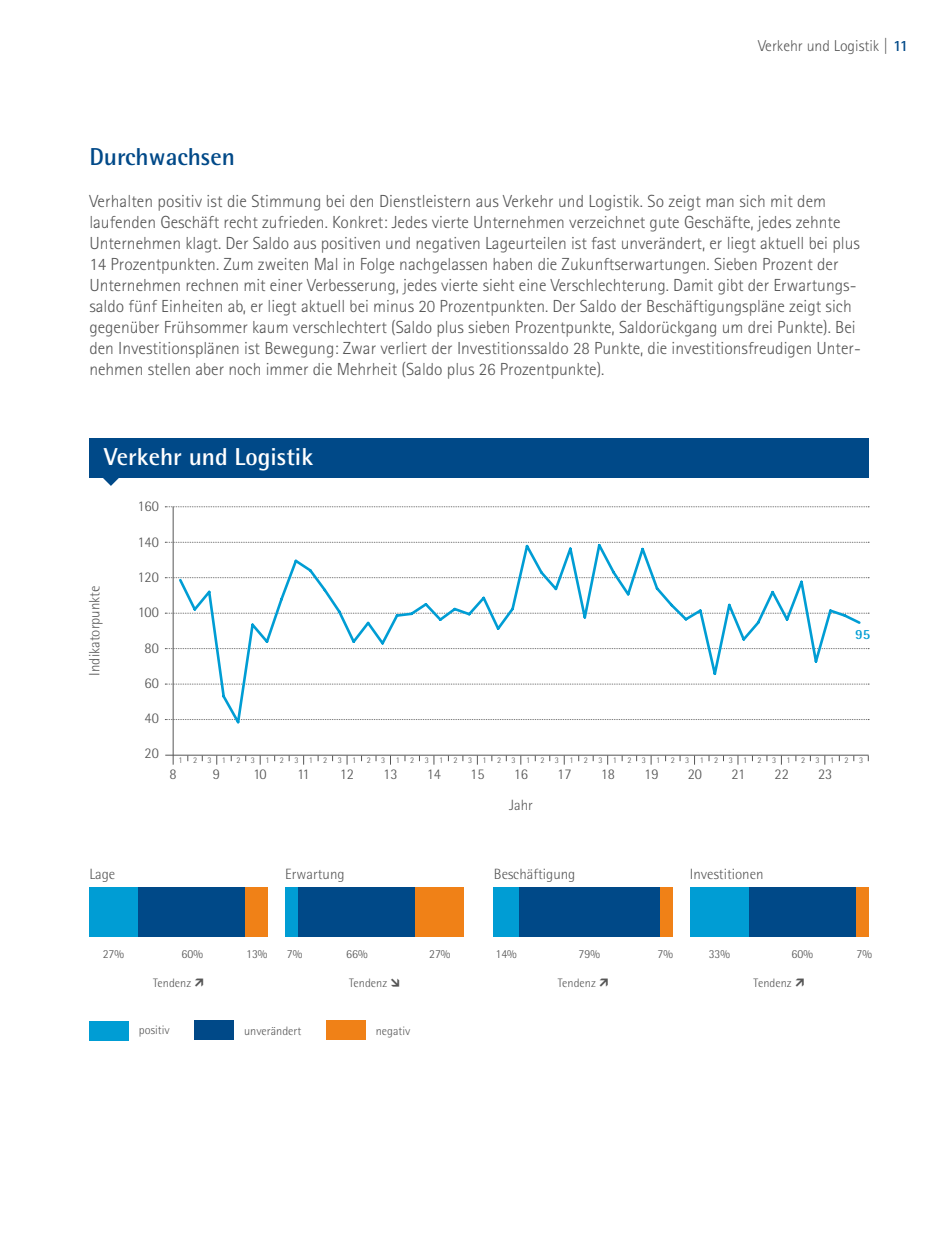
<style>
.page{position:relative;width:943px;height:1241px;background:#fff}
.page>*{position:absolute;margin:0;border:0;box-sizing:border-box;transform-origin:0 0}
.t1{font:700 24.5px "Agfa Rotis Semisans";color:#fff}
.t2{font:700 24.5px "Agfa Rotis Semisans";color:#004988}
.t3{font:300 17.5px/21px "Agfa Rotis Sans Serif";color:#565656}
.t4{font:300 15.75px "Agfa Rotis Sans Serif";color:#565656}
.t5{font:300 14.88px "Agfa Rotis Semisans";color:#565656}
.t6{font:700 14px "Agfa Rotis Semisans";color:#009dd4}
.t7{font:300 12.25px "Agfa Rotis Semisans";color:#565656}
.t8{font:300 8.75px "Agfa Rotis Semisans";letter-spacing:1.21em;color:#565656}
.s1{font-weight:700;color:#004988}
</style>
<div class="page">
<div style="left:89px;top:1020px;width:40px;height:20px;background:#009dd4"></div>
<div style="left:194px;top:1020px;width:40px;height:20px;background:#004988"></div>
<div style="left:326px;top:1020px;width:40px;height:20px;background:#f08117"></div>
<div style="left:245px;top:886px;width:23px;height:50px;background:#f08117"></div>
<div style="left:138px;top:886px;width:107px;height:50px;background:#004988"></div>
<div style="left:89px;top:886px;width:49px;height:50px;background:#009dd4"></div>
<div style="left:298px;top:886px;width:117px;height:50px;background:#004988"></div>
<div style="left:415px;top:886px;width:49px;height:50px;background:#f08117"></div>
<div style="left:285px;top:886px;width:13px;height:50px;background:#009dd4"></div>
<div style="left:519px;top:886px;width:141px;height:50px;background:#004988"></div>
<div style="left:660px;top:886px;width:12px;height:50px;background:#f08117"></div>
<div style="left:494px;top:886px;width:25px;height:50px;background:#009dd4"></div>
<div style="left:856px;top:886px;width:12px;height:50px;background:#f08117"></div>
<div style="left:748px;top:886px;width:108px;height:50px;background:#004988"></div>
<div style="left:690px;top:886px;width:58px;height:50px;background:#009dd4"></div>
<svg style="left:103px;top:478px;width:16px;height:8px"></svg>
<div style="left:89px;top:438px;width:779px;height:40px;background:#004988"></div>
<hr style="left:165px;top:754px;width:703px;height:1px;background:#565656">
<svg style="left:165px;top:506px;width:704px;height:1px"></svg>
<svg style="left:165px;top:577px;width:704px;height:1px"></svg>
<svg style="left:165px;top:612px;width:704px;height:1px"></svg>
<svg style="left:165px;top:648px;width:704px;height:1px"></svg>
<svg style="left:165px;top:683px;width:704px;height:1px"></svg>
<svg style="left:165px;top:719px;width:704px;height:1px"></svg>
<hr style="left:173px;top:506px;width:1px;height:258px;background:#565656">
<svg style="left:165px;top:542px;width:704px;height:1px"></svg>
<svg style="left:177px;top:541px;width:685px;height:183px"></svg>
<p class="t4" style="left:758px;top:36px;width:152px">Verkehr und Logistik | <span class="s1">11</span></p>
<h1 class="t2" style="left:89px;top:142px;width:147px">Durchwachsen</h1>
<p class="t3" style="left:89px;top:190px;width:773px">Verhalten positiv ist die Stimmung bei den Dienstleistern aus Verkehr und Logistik. So zeigt man sich mit dem laufenden Geschäft recht zufrieden. Konkret: Jedes vierte Unternehmen verzeichnet gute Geschäfte, jedes zehnte Unternehmen klagt. Der Saldo aus positiven und negativen Lageurteilen ist fast unverändert, er liegt aktuell bei plus 14 Prozentpunkten. Zum zweiten Mal in Folge nachgelassen haben die Zukunftserwartungen. Sieben Prozent der Unternehmen rechnen mit einer Verbesserung, jedes vierte sieht eine Verschlechterung. Damit gibt der Erwartungs&shy;saldo fünf Einheiten ab, er liegt aktuell bei minus 20 Prozentpunkten. Der Saldo der Beschäftigungspläne zeigt sich gegenüber Frühsommer kaum verschlechtert (Saldo plus sieben Prozentpunkte, Saldorückgang um drei Punkte). Bei den Investitionsplänen ist Bewegung: Zwar verliert der Investitionssaldo 28 Punkte, die investitionsfreudigen Unter&shy;nehmen stellen aber noch immer die Mehrheit (Saldo plus 26 Prozentpunkte).</p>
<h1 class="t1" style="left:104px;top:441px;width:210px">Verkehr und Logistik</h1>
<p class="t5" style="left:137px;top:498px;width:23px">160</p>
<p class="t5" style="left:86px;top:675px;width:92px;rotate:-90deg">Indikatorpunkte</p>
<p class="t5" style="left:89px;top:865px;width:27px">Lage</p>
<p class="t5" style="left:137px;top:533px;width:23px">140</p>
<p class="t5" style="left:137px;top:568px;width:23px">120</p>
<p class="t5" style="left:138px;top:603px;width:22px">100</p>
<p class="t5" style="left:144px;top:639px;width:16px">80</p>
<p class="t5" style="left:144px;top:674px;width:16px">60</p>
<p class="t5" style="left:144px;top:709px;width:16px">40</p>
<p class="t5" style="left:144px;top:744px;width:16px">20</p>
<p class="t6" style="left:855px;top:625px;width:17px">95</p>
<p class="t8" style="left:178px;top:754px;width:686px">123123123123123123123123123123123123123123123123</p>
<p class="t5" style="left:170px;top:765px;width:9px">8</p>
<p class="t5" style="left:213px;top:765px;width:9px">9</p>
<p class="t5" style="left:253px;top:765px;width:15px">10</p>
<p class="t5" style="left:297px;top:765px;width:14px">11</p>
<p class="t5" style="left:340px;top:765px;width:16px">12</p>
<p class="t5" style="left:383px;top:765px;width:16px">13</p>
<p class="t5" style="left:427px;top:765px;width:16px">14</p>
<p class="t5" style="left:470px;top:765px;width:16px">15</p>
<p class="t5" style="left:513px;top:765px;width:16px">16</p>
<p class="t5" style="left:557px;top:765px;width:16px">17</p>
<p class="t5" style="left:600px;top:765px;width:16px">18</p>
<p class="t5" style="left:644px;top:765px;width:16px">19</p>
<p class="t5" style="left:687px;top:765px;width:16px">20</p>
<p class="t5" style="left:731px;top:765px;width:15px">21</p>
<p class="t5" style="left:774px;top:765px;width:16px">22</p>
<p class="t5" style="left:818px;top:765px;width:16px">23</p>
<p class="t5" style="left:509px;top:796px;width:25px">Jahr</p>
<p class="t5" style="left:285px;top:865px;width:61px">Erwartung</p>
<p class="t5" style="left:494px;top:865px;width:83px">Beschäftigung</p>
<p class="t5" style="left:690px;top:865px;width:75px">Investitionen</p>
<p class="t7" style="left:103px;top:947px;width:23px">27%</p>
<p class="t7" style="left:182px;top:947px;width:23px">60%</p>
<p class="t7" style="left:246px;top:947px;width:23px">13%</p>
<p class="t7" style="left:287px;top:947px;width:17px">7%</p>
<p class="t7" style="left:346px;top:947px;width:23px">66%</p>
<p class="t7" style="left:429px;top:947px;width:23px">27%</p>
<p class="t7" style="left:495px;top:947px;width:23px">14%</p>
<p class="t7" style="left:578px;top:947px;width:23px">79%</p>
<p class="t7" style="left:657px;top:947px;width:17px">7%</p>
<p class="t7" style="left:708px;top:947px;width:23px">33%</p>
<p class="t7" style="left:791px;top:947px;width:23px">60%</p>
<p class="t7" style="left:856px;top:947px;width:17px">7%</p>
<p class="t7" style="left:153px;top:975px;width:40px">Tendenz</p>
<p class="t7" style="left:349px;top:975px;width:53px">Tendenz →</p>
<p class="t7" style="left:557px;top:975px;width:40px">Tendenz</p>
<p class="t7" style="left:753px;top:975px;width:40px">Tendenz</p>
<p class="t7" style="left:139px;top:1022px;width:32px">positiv</p>
<p class="t7" style="left:244px;top:1023px;width:59px">unverändert</p>
<p class="t7" style="left:376px;top:1023px;width:36px">negativ</p>
</div>
